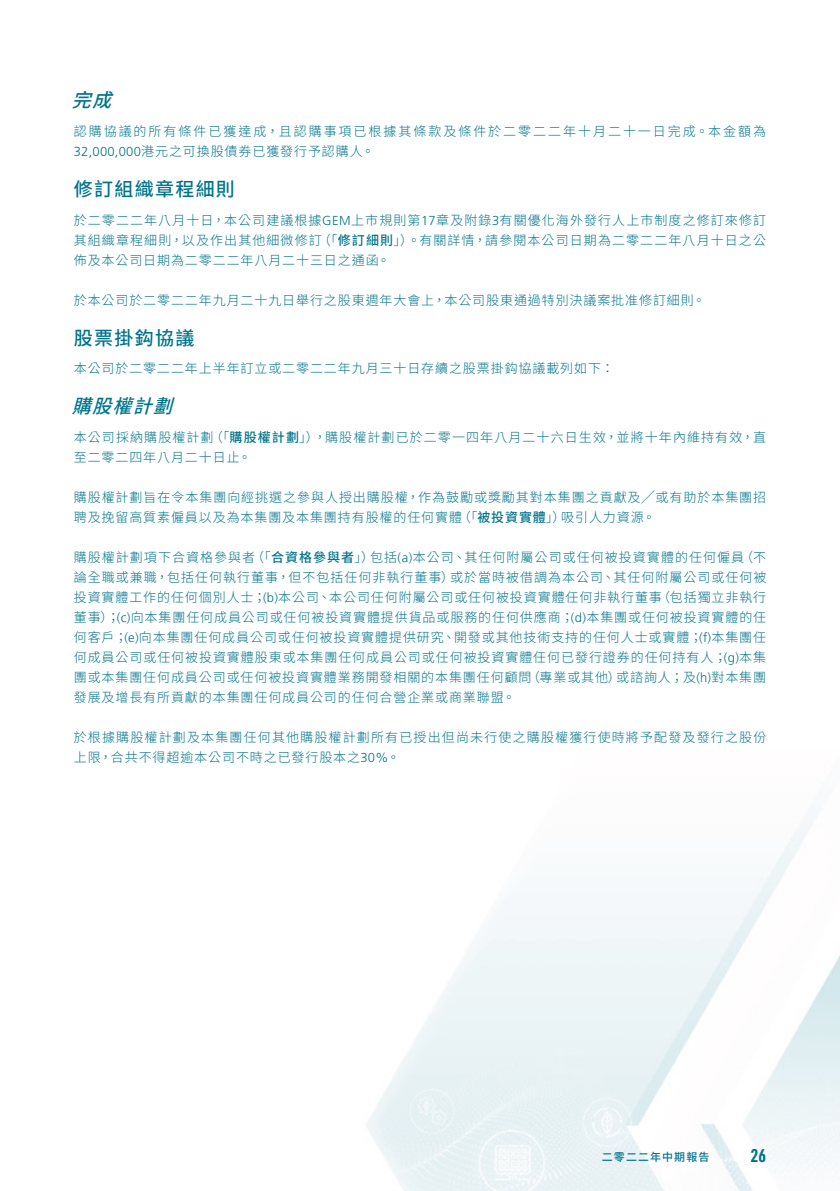
<style>
.page{position:relative;width:840px;height:1191px;background:#fff}
.page>*{position:absolute;margin:0;border:0;box-sizing:border-box;transform-origin:0 0}
.Heading_2{font:500 19px "Source Han Sans TC";letter-spacing:.07em;color:#00758d}
.Heading_3{font:italic 500 19px "Source Han Sans TC";color:#00758d}
.t1{font:700 18px "URWDIN Cond";color:#00758d}
.Body_Text{font:300 13px/20px "Source Han Sans TC";letter-spacing:.07em;color:#00758d;text-align:justify}
.Body_Text-2{font:300 13px/20px "Source Han Sans TC";letter-spacing:.15em;color:#00758d}
.Body_Text-3{font:300 13px/20px "Source Han Sans TC";letter-spacing:.09em;color:#00758d}
.t2{font:500 11px "Source Han Sans TC";letter-spacing:.095em;color:#00758d}
.s1{font-family:"Frutiger LT Std"}
.s2{font-weight:500}
</style>
<div class="page">
<img style="left:366px;top:807px;width:473px;height:384px">
<p class="Heading_3" style="left:72px;top:90px;width:55px">完成</p>
<p class="Body_Text-2" style="left:74px;top:121px;width:693px">認購協議的所有條件已獲達成，且認購事項已根據其條款及條件於二零二二年十月二十一日完成。本金額為<br><span class="s1">32,000,000</span>港元之可換股債券已獲發行予認購人。</p>
<p class="Heading_2" style="left:74px;top:178px;width:163px">修訂組織章程細則</p>
<p class="Body_Text" style="left:74px;top:210px;width:693px">於二零二二年八月十日，本公司建議根據<span class="s1">GEM</span>上市規則第<span class="s1">17</span>章及附錄<span class="s1">3</span>有關優化海外發行人上市制度之修訂來修訂其組織章程細則，以及作出其他細微修訂（「<span class="s2">修訂細則</span>」）。有關詳情，請參閱本公司日期為二零二二年八月十日之公佈及本公司日期為二零二二年八月二十三日之通函。</p>
<p class="Body_Text" style="left:74px;top:290px;width:632px">於本公司於二零二二年九月二十九日舉行之股東週年大會上，本公司股東通過特別決議案批准修訂細則。</p>
<p class="Heading_2" style="left:74px;top:327px;width:122px">股票掛鈎協議</p>
<p class="Body_Text" style="left:74px;top:358px;width:541px">本公司於二零二二年上半年訂立或二零二二年九月三十日存續之股票掛鈎協議載列如下：</p>
<p class="Heading_3" style="left:72px;top:395px;width:116px">購股權計劃</p>
<p class="Body_Text" style="left:74px;top:427px;width:693px">本公司採納購股權計劃（「<span class="s2">購股權計劃</span>」），購股權計劃已於二零一四年八月二十六日生效，並將十年內維持有效，直至二零二四年八月二十日止。</p>
<p class="Body_Text" style="left:74px;top:487px;width:693px">購股權計劃旨在令本集團向經挑選之參與人授出購股權，作為鼓勵或獎勵其對本集團之貢獻及╱或有助於本集團招聘及挽留高質素僱員以及為本集團及本集團持有股權的任何實體（「<span class="s2">被投資實體</span>」）吸引人力資源。</p>
<p class="Body_Text" style="left:74px;top:547px;width:693px">購股權計劃項下合資格參與者（「<span class="s2">合資格參與者</span>」）包括<span class="s1">(a)</span>本公司、其任何附屬公司或任何被投資實體的任何僱員（不論全職或兼職，包括任何執行董事，但不包括任何非執行董事）或於當時被借調為本公司、其任何附屬公司或任何被投資實體工作的任何個別人士；<span class="s1">(b)</span>本公司、本公司任何附屬公司或任何被投資實體任何非執行董事（包括獨立非執行董事）；<span class="s1">(c)</span>向本集團任何成員公司或任何被投資實體提供貨品或服務的任何供應商；<span class="s1">(d)</span>本集團或任何被投資實體的任何客戶；<span class="s1">(e)</span>向本集團任何成員公司或任何被投資實體提供研究、開發或其他技術支持的任何人士或實體；<span class="s1">(f)</span>本集團任何成員公司或任何被投資實體股東或本集團任何成員公司或任何被投資實體任何已發行證券的任何持有人；<span class="s1">(g)</span>本集團或本集團任何成員公司或任何被投資實體業務開發相關的本集團任何顧問（專業或其他）或諮詢人；及<span class="s1">(h)</span>對本集團發展及增長有所貢獻的本集團任何成員公司的任何合營企業或商業聯盟。</p>
<p class="Body_Text-3" style="left:74px;top:727px;width:693px">於根據購股權計劃及本集團任何其他購股權計劃所有已授出但尚未行使之購股權獲行使時將予配發及發行之股份上限，合共不得超逾本公司不時之已發行股本之<span class="s1">30%</span>。</p>
<p class="t2" style="left:601px;top:1151px;width:109px">二零二二年中期報告</p>
<h2 class="t1" style="left:750px;top:1143px;width:17px">26</h2>
</div>
